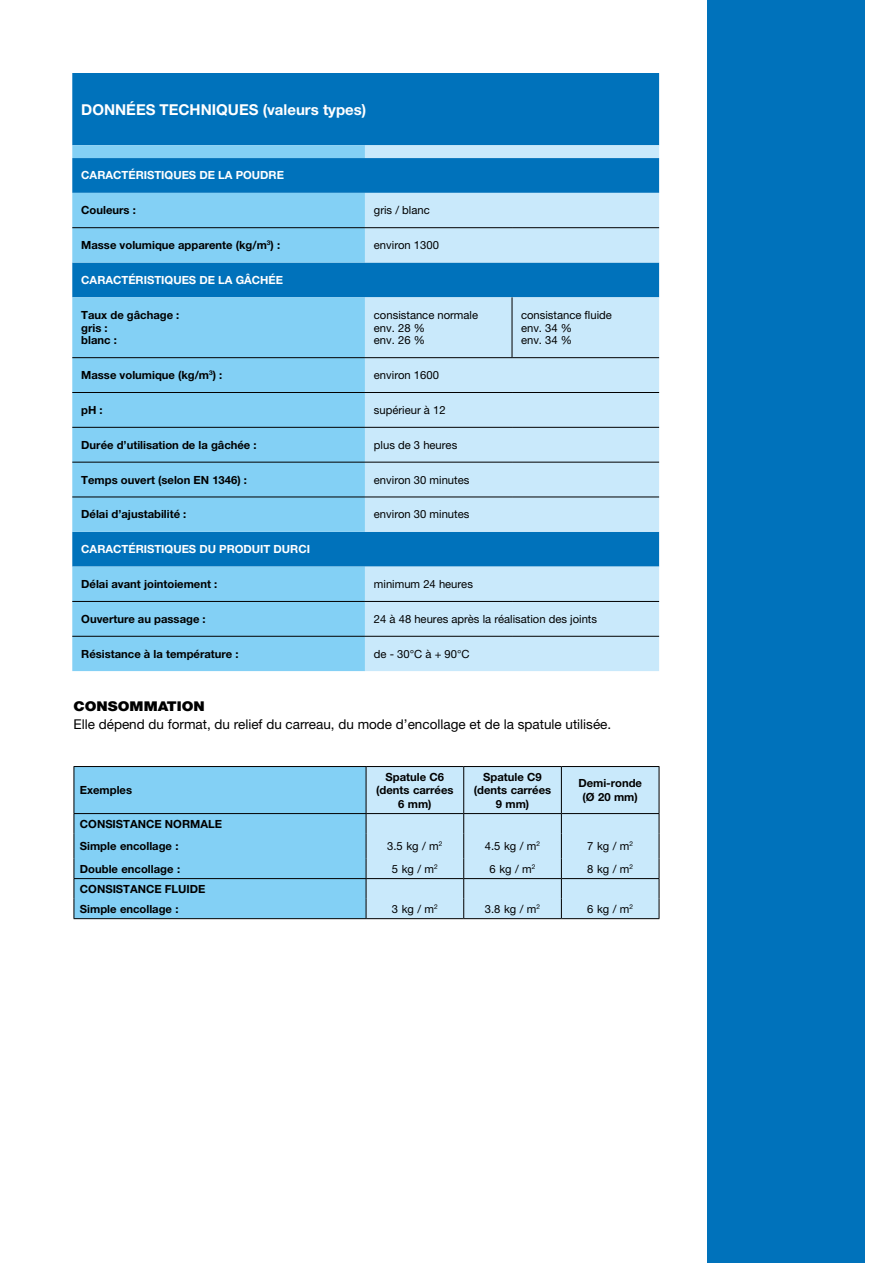
<style>
.page{position:relative;width:893px;height:1263px;background:#fff}
.page>*{position:absolute;margin:0;border:0;box-sizing:border-box;transform-origin:0 0}
.t1{font:700 15px "Helvetica Neue LTW1 G";color:#fff}
.t2{font:13.5px "Helvetica Neue LTW1 G";color:#000}
.t3{font:900 13.5px "Helvetica Neue LTW1 G";color:#000;scale:1.1 1}
.t4{font:700 11.25px/13.5px "Helvetica Neue LTW1 G";color:#000}
.t5{font:11.25px/12.8px "Helvetica Neue LTW1 G";color:#000}
.t6{font:700 11.25px "Helvetica Neue LTW1 G";color:#fff}
</style>
<div class="page">
<div style="left:707px;top:0;width:157px;height:1263px;background:#0072bb"></div>
<div style="left:72px;top:73px;width:587px;height:72px;background:#0072bb"></div>
<svg style="left:72px;top:145px;width:293px;height:526px;background:#68bce8"></svg>
<svg style="left:365px;top:145px;width:294px;height:526px;background:#a0d0ed"></svg>
<hr style="left:72px;top:227px;width:293px;height:1px;background:#000">
<hr style="left:365px;top:227px;width:147px;height:1px;background:#000">
<hr style="left:512px;top:227px;width:147px;height:1px;background:#000">
<hr style="left:72px;top:427px;width:293px;height:1px;background:#000">
<hr style="left:365px;top:427px;width:147px;height:1px;background:#000">
<hr style="left:512px;top:427px;width:147px;height:1px;background:#000">
<hr style="left:72px;top:462px;width:293px;height:1px;background:#000">
<hr style="left:365px;top:462px;width:147px;height:1px;background:#000">
<hr style="left:512px;top:462px;width:147px;height:1px;background:#000">
<hr style="left:72px;top:497px;width:293px;height:1px;background:#000">
<hr style="left:365px;top:497px;width:147px;height:1px;background:#000">
<hr style="left:512px;top:497px;width:147px;height:1px;background:#000">
<hr style="left:72px;top:601px;width:293px;height:1px;background:#000">
<hr style="left:365px;top:601px;width:147px;height:1px;background:#000">
<hr style="left:512px;top:601px;width:147px;height:1px;background:#000">
<hr style="left:72px;top:636px;width:293px;height:1px;background:#000">
<hr style="left:365px;top:636px;width:147px;height:1px;background:#000">
<hr style="left:512px;top:636px;width:147px;height:1px;background:#000">
<hr style="left:72px;top:357px;width:293px;height:1px;background:#000">
<hr style="left:365px;top:357px;width:147px;height:1px;background:#000">
<hr style="left:512px;top:357px;width:147px;height:1px;background:#000">
<hr style="left:72px;top:392px;width:293px;height:1px;background:#000">
<hr style="left:365px;top:392px;width:147px;height:1px;background:#000">
<hr style="left:512px;top:392px;width:147px;height:1px;background:#000">
<hr style="left:512px;top:297px;width:1px;height:60px;background:#000">
<svg style="left:74px;top:766px;width:586px;height:153px;background:#a0d5f0"></svg>
<h1 class="t1" style="left:81px;top:100px;width:287px">DONNÉES TECHNIQUES (valeurs types)</h1>
<p class="t6" style="left:81px;top:169px;width:204px">CARACTÉRISTIQUES DE LA POUDRE</p>
<p class="t4" style="left:81px;top:203px;width:56px">Couleurs :</p>
<p class="t5" style="left:374px;top:204px;width:57px">gris / blanc</p>
<p class="t4" style="left:81px;top:238px;width:200px">Masse volumique apparente (kg/m<sup>3</sup>) :</p>
<p class="t5" style="left:374px;top:239px;width:67px">environ 1300</p>
<p class="t6" style="left:81px;top:273px;width:203px">CARACTÉRISTIQUES DE LA GÂCHÉE</p>
<p class="t4" style="left:81px;top:308px;width:100px;line-height:12.8px">Taux de gâchage : gris :<br>blanc :</p>
<p class="t5" style="left:374px;top:308px;width:106px">consistance normale env. 28 %<br>env. 26 %</p>
<p class="t5" style="left:521px;top:308px;width:92px">consistance fluide env. 34 %<br>env. 34 %</p>
<p class="t4" style="left:81px;top:368px;width:143px">Masse volumique (kg/m<sup>3</sup>) :</p>
<p class="t5" style="left:374px;top:369px;width:67px">environ 1600</p>
<p class="t4" style="left:81px;top:403px;width:23px">pH :</p>
<p class="t5" style="left:374px;top:403px;width:73px">supérieur à 12</p>
<p class="t4" style="left:81px;top:438px;width:177px">Durée d’utilisation de la gâchée :</p>
<p class="t5" style="left:374px;top:438px;width:85px">plus de 3 heures</p>
<p class="t4" style="left:81px;top:473px;width:167px">Temps ouvert (selon EN 1346) :</p>
<p class="t5" style="left:374px;top:473px;width:97px">environ 30 minutes</p>
<p class="t4" style="left:81px;top:508px;width:107px">Délai d’ajustabilité :</p>
<p class="t5" style="left:374px;top:508px;width:97px">environ 30 minutes</p>
<p class="t6" style="left:81px;top:542px;width:230px">CARACTÉRISTIQUES DU PRODUIT DURCI</p>
<p class="t4" style="left:81px;top:577px;width:138px">Délai avant jointoiement :</p>
<p class="t5" style="left:374px;top:578px;width:101px">minimum 24 heures</p>
<p class="t4" style="left:81px;top:612px;width:126px">Ouverture au passage :</p>
<p class="t5" style="left:374px;top:612px;width:225px">24 à 48 heures après la réalisation des joints</p>
<p class="t4" style="left:81px;top:647px;width:159px">Résistance à la température :</p>
<p class="t5" style="left:374px;top:647px;width:97px">de - 30°C à + 90°C</p>
<p class="t3" style="left:74px;top:698px;width:121px">CONSOMMATION</p>
<p class="t2" style="left:74px;top:716px;width:539px">Elle dépend du format, du relief du carreau, du mode d’encollage et de la spatule utilisée.</p>
<p class="t4" style="left:80px;top:783px;width:54px">Exemples</p>
<p class="t4" style="left:80px;top:812px;width:144px;line-height:22.5px">CONSISTANCE NORMALE<br>Simple encollage :</p>
<p class="t4" style="left:376px;top:770px;width:79px;text-align:center">Spatule C6 (dents carrées<br>6 mm)</p>
<p class="t4" style="left:474px;top:770px;width:79px;text-align:center">Spatule C9 (dents carrées<br>9 mm)</p>
<p class="t4" style="left:578px;top:776px;width:65px;text-align:center">Demi-ronde (Ø 20 mm)</p>
<p class="t5" style="left:387px;top:840px;width:57px">3.5 kg / m<sup>2</sup></p>
<p class="t5" style="left:485px;top:840px;width:57px">4.5 kg / m<sup>2</sup></p>
<p class="t5" style="left:587px;top:840px;width:47px">7 kg / m<sup>2</sup></p>
<p class="t4" style="left:80px;top:862px;width:102px">Double encollage :</p>
<p class="t5" style="left:392px;top:862px;width:47px">5 kg / m<sup>2</sup></p>
<p class="t5" style="left:490px;top:862px;width:47px">6 kg / m<sup>2</sup></p>
<p class="t5" style="left:587px;top:862px;width:47px">8 kg / m<sup>2</sup></p>
<p class="t4" style="left:80px;top:878px;width:127px;line-height:20.1px">CONSISTANCE FLUIDE<br>Simple encollage :</p>
<p class="t5" style="left:392px;top:902px;width:47px">3 kg / m<sup>2</sup></p>
<p class="t5" style="left:485px;top:902px;width:57px">3.8 kg / m<sup>2</sup></p>
<p class="t5" style="left:587px;top:902px;width:47px">6 kg / m<sup>2</sup></p>
</div>
